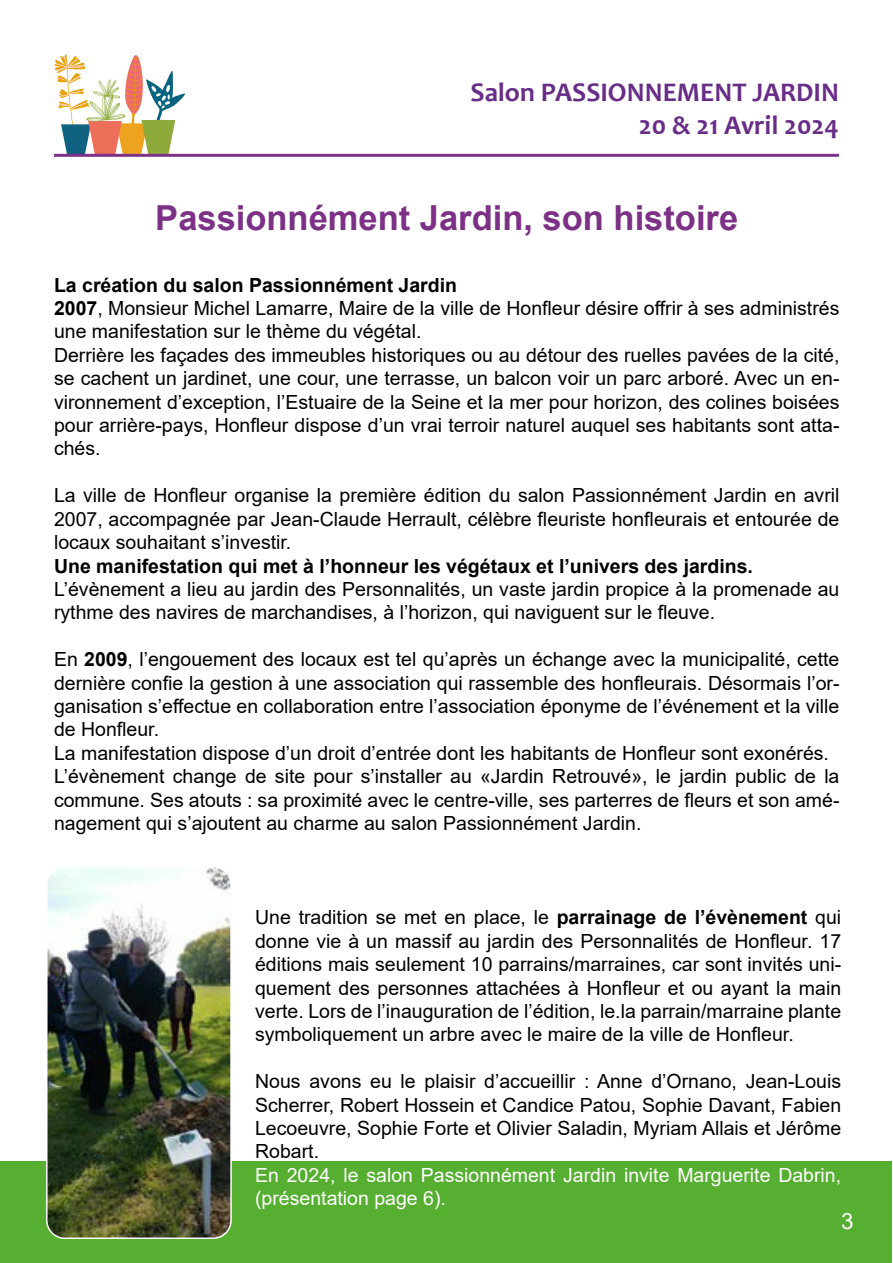
<style>
.page{position:relative;width:893px;height:1263px;background:#fff}
.page>*{position:absolute;margin:0;border:0;box-sizing:border-box;transform-origin:0 0}
.t1{font:700 34.5px "Arial";color:#7c3186}
.t2{font:700 27px/32.4px "Candara";color:#672d87;text-align:right}
.t3{font:22.5px "Arial";color:#fff}
.t4{font:19.5px/23.4px "Arial";color:#000}
.t5{font:19.5px/23.4px "Arial";color:#fff}
.t6{font:700 19.5px "Arial";color:#000}
.s1{font-weight:700}
</style>
<div class="page">
<div style="left:0;top:1162px;width:892px;height:101px;background:#56af31"></div>
<svg style="left:54px;top:54px;width:131px;height:100px"></svg>
<hr style="left:54px;top:154px;width:785px;height:3px;background:#7e3287">
<img style="left:47px;top:869px;width:182px;height:369px">
<div style="left:46px;top:866px;width:186px;height:373px;border:2px solid #fff;border-radius:18px"></div>
<h2 class="t2" style="left:471px;top:76px;width:370px">Salon PASSIONNEMENT JARDIN<br>20 &amp; 21 Avril 2024</h2>
<h1 class="t1" style="left:155px;top:194px;width:584px">Passionnément Jardin, son histoire</h1>
<p class="t4" style="left:54px;top:273px;width:787px"><span class="s1">La création du salon Passionnément Jardin<br>2007</span>, Monsieur Michel Lamarre, Maire de la ville de Honfleur désire offrir à ses administrés une manifestation sur le thème du végétal.<br>Derrière les façades des immeubles historiques ou au détour des ruelles pavées de la cité, se cachent un jardinet, une cour, une terrasse, un balcon voir un parc arboré. Avec un en&shy;vironnement d’exception, l’Estuaire de la Seine et la mer pour horizon, des colines boisées pour arrière-pays, Honfleur dispose d’un vrai terroir naturel auquel ses habitants sont atta&shy;chés.</p>
<p class="t4" style="left:54px;top:484px;width:787px;text-align:justify">La ville de Honfleur organise la première édition du salon Passionnément Jardin en avril 2007, accompagnée par Jean-Claude Herrault, célèbre fleuriste honfleurais et entourée de locaux souhaitant s’investir.</p>
<p class="t6" style="left:54px;top:552px;width:700px">Une manifestation qui met à l’honneur les végétaux et l’univers des jardins.</p>
<p class="t4" style="left:54px;top:577px;width:787px">L’évènement a lieu au jardin des Personnalités, un vaste jardin propice à la promenade au rythme des navires de marchandises, à l’horizon, qui naviguent sur le fleuve.</p>
<p class="t4" style="left:54px;top:647px;width:787px">En <span class="s1">2009</span>, l’engouement des locaux est tel qu’après un échange avec la municipalité, cette dernière confie la gestion à une association qui rassemble des honfleurais. Désormais l’or&shy;ganisation s’effectue en collaboration entre l’association éponyme de l’événement et la ville de Honfleur.<br>La manifestation dispose d’un droit d’entrée dont les habitants de Honfleur sont exonérés.<br>L’évènement change de site pour s’installer au «Jardin Retrouvé», le jardin public de la commune. Ses atouts : sa proximité avec le centre-ville, ses parterres de fleurs et son amé&shy;nagement qui s’ajoutent au charme au salon Passionnément Jardin.</p>
<p class="t4" style="left:255px;top:906px;width:588px;text-align:justify">Une tradition se met en place, le <span class="s1">parrainage de l’évènement</span> qui donne vie à un massif au jardin des Personnalités de Honfleur. 17 éditions mais seulement 10 parrains/marraines, car sont invités uni&shy;quement des personnes attachées à Honfleur et ou ayant la main verte. Lors de l’inauguration de l’édition, le.la parrain/marraine plante symboliquement un arbre avec le maire de la ville de Honfleur.</p>
<p class="t4" style="left:255px;top:1069px;width:588px;text-align:justify">Nous avons eu le plaisir d’accueillir : Anne d’Ornano, Jean-Louis Scherrer, Robert Hossein et Candice Patou, Sophie Davant, Fabien Lecoeuvre, Sophie Forte et Olivier Saladin, Myriam Allais et Jérôme Robart.</p>
<p class="t5" style="left:255px;top:1163px;width:588px">En 2024, le salon Passionnément Jardin invite Marguerite Dabrin, (présentation page 6).</p>
<p class="t3" style="left:841px;top:1205px;width:14px">3</p>
</div>
